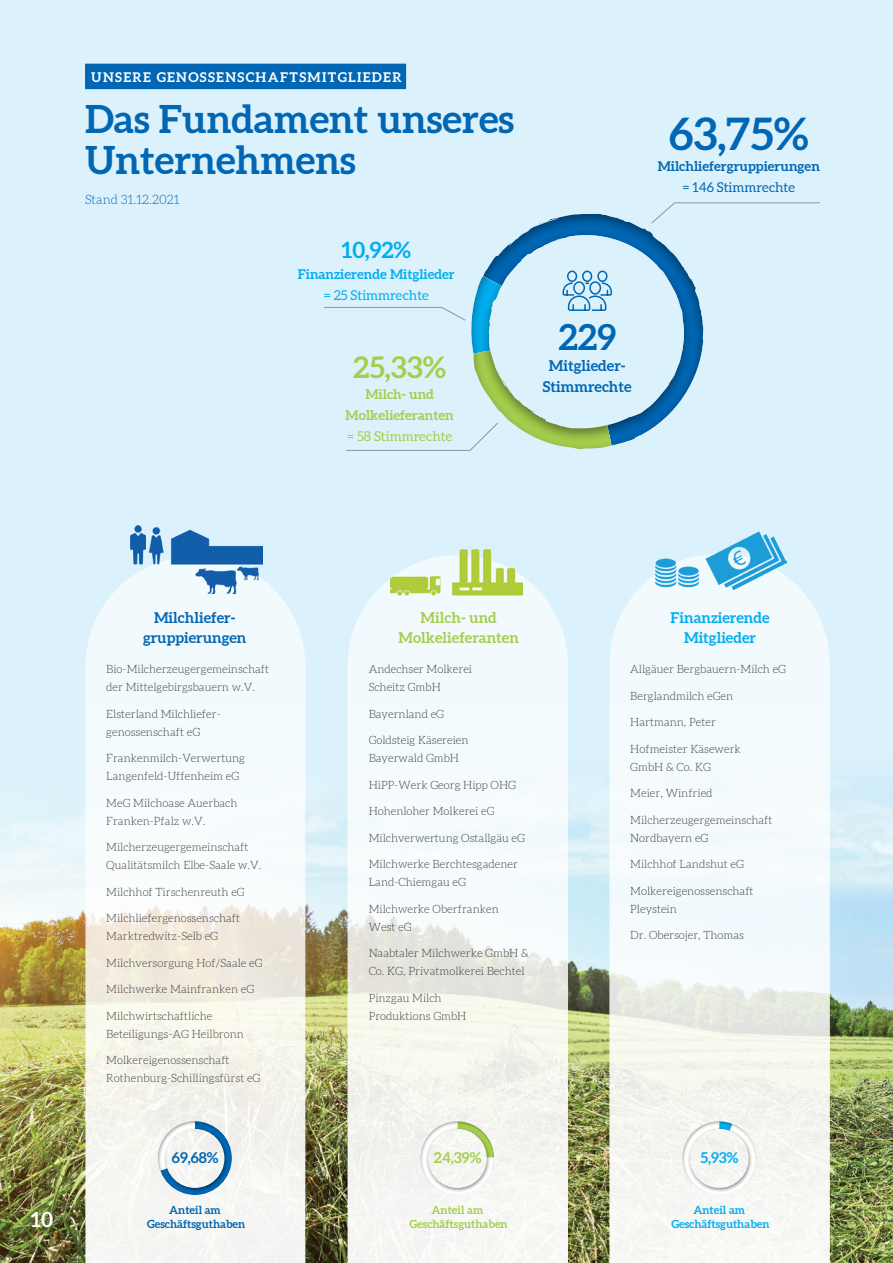
<style>
.page{position:relative;width:893px;height:1263px;background:#dbf2fc}
.page>*{position:absolute;margin:0;border:0;box-sizing:border-box;transform-origin:0 0}
.t1{font:700 45px "Aleo";color:#0166b3}
.t2{font:700 39px/40.8px "Aleo";color:#0166b3}
.t3{font:700 36px "Aleo";color:#0166b3}
.t4{font:700 30px "Aleo";color:#a4ce4c}
.t5{font:700 22.5px "Aleo";color:#00aeef}
.t6{font:700 21px "Aleo";color:#fff}
.t7{font:700 15px/21px "Aleo";color:#0166b3;text-align:center}
.t8{font:700 15px/20.4px "Aleo";color:#a4ce4c;text-align:center}
.t9{font:700 15px/20.4px "Aleo";color:#00aeef;text-align:center}
.t10{font:700 13.5px "Aleo";letter-spacing:.1em;color:#fff}
.t11{font:700 13.5px/21px "Aleo";color:#a4ce4c;text-align:center}
.t12{font:700 13.5px "Aleo";color:#0166b3}
.t13{font:700 13.5px "Aleo";color:#00aeef}
.t14{font:13.5px "Aleo";color:#0166b3}
.t15{font:13.5px "Aleo";color:#00aeef}
.t16{font:13.5px "Aleo";color:#a4ce4c}
.t17{font:300 12.75px "Aleo";color:#0166b3}
.t18{font:300 11.25px/18px "Aleo";color:#3e3e3f}
.t19{font:700 11.25px/13.5px "Aleo";color:#0166b3;text-align:center}
.t20{font:700 11.25px/13.5px "Aleo";color:#a4ce4c;text-align:center}
.t21{font:700 11.25px "Aleo";color:#00aeef}
</style>
<div class="page">
<img style="left:0;top:755px;width:893px;height:508px">
<svg style="left:348px;top:576px;width:220px;height:687px;background:#f2f6f5"></svg>
<svg style="left:609px;top:575px;width:221px;height:688px;background:#f2f7f7"></svg>
<svg style="left:85px;top:556px;width:220px;height:707px;background:#f3f6f3"></svg>
<img style="left:131px;top:525px;width:131px;height:68px">
<img style="left:391px;top:549px;width:131px;height:57px">
<img style="left:655px;top:531px;width:132px;height:63px">
<svg style="left:727px;top:202px;width:93px;height:2px"></svg>
<div style="left:155px;top:1119px;width:78px;height:77px;background:#231f20;opacity:.5"></div>
<div style="left:418px;top:1119px;width:78px;height:77px;background:#231f20;opacity:.5"></div>
<div style="left:679px;top:1119px;width:78px;height:77px;background:#231f20;opacity:.5"></div>
<svg style="left:446px;top:202px;width:281px;height:249px"></svg>
<div style="left:85px;top:64px;width:321px;height:25px;background:#0166b3"></div>
<p class="t10" style="left:91px;top:68px;width:312px">UNSERE GENOSSENSCHAFTSMITGLIEDER</p>
<h2 class="t2" style="left:85px;top:100px;width:431px">Das Fundament unseres<br>Unternehmens</h2>
<p class="t17" style="left:85px;top:192px;width:96px">Stand 31.12.2021</p>
<h3 class="t5" style="left:342px;top:236px;width:71px">10,92%</h3>
<p class="t13" style="left:298px;top:266px;width:159px">Finanzierende Mitglieder</p>
<p class="t15" style="left:324px;top:287px;width:107px">= 25 Stimmrechte</p>
<h3 class="t4" style="left:353px;top:349px;width:94px">25,33%</h3>
<p class="t11" style="left:346px;top:384px;width:110px">Milch- und<br>Molkelieferanten</p>
<p class="t16" style="left:347px;top:429px;width:107px">= 58 Stimmrechte</p>
<h1 class="t1" style="left:669px;top:106px;width:141px">63,75%</h1>
<p class="t12" style="left:658px;top:158px;width:164px">Milchliefergruppierungen</p>
<p class="t14" style="left:682px;top:179px;width:114px">= 146 Stimmrechte</p>
<h3 class="t3" style="left:558px;top:315px;width:59px">229</h3>
<h3 class="t7" style="left:543px;top:355px;width:90px">Mitglieder-<br>Stimmrechte</h3>
<h3 class="t7" style="left:143px;top:607px;width:105px;line-height:20.4px">Milchliefer&shy;gruppierungen</h3>
<h3 class="t8" style="left:399px;top:607px;width:122px">Milch- und<br>Molkelieferanten</h3>
<h3 class="t9" style="left:671px;top:607px;width:100px">Finanzierende<br>Mitglieder</h3>
<p class="t18" style="left:106px;top:661px;width:164px">Bio-Milcherzeugergemeinschaft der Mittelgebirgsbauern w.V.</p>
<p class="t18" style="left:106px;top:706px;width:115px">Elsterland Milchliefer&shy;genossenschaft eG</p>
<p class="t18" style="left:106px;top:750px;width:140px">Frankenmilch-Verwertung<br>Langenfeld-Uffenheim eG</p>
<p class="t18" style="left:106px;top:795px;width:133px">MeG Milchoase Auerbach<br>Franken-Pfalz w.V.</p>
<p class="t18" style="left:106px;top:839px;width:157px">Milcherzeugergemeinschaft<br>Qualitätsmilch Elbe-Saale w.V.</p>
<p class="t18" style="left:106px;top:884px;width:140px">Milchhof Tirschenreuth eG</p>
<p class="t18" style="left:106px;top:910px;width:135px">Milchliefergenossenschaft<br>Marktredwitz-Selb eG</p>
<p class="t18" style="left:106px;top:955px;width:158px">Milchversorgung Hof/Saale eG</p>
<p class="t18" style="left:106px;top:981px;width:150px">Milchwerke Mainfranken eG</p>
<p class="t18" style="left:106px;top:1008px;width:139px">Milchwirtschaftliche<br>Beteiligungs-AG Heilbronn</p>
<p class="t18" style="left:106px;top:1052px;width:156px">Molkereigenossenschaft<br>Rothenburg-Schillingsfürst eG</p>
<h3 class="t7" style="left:172px;top:1148px;width:48px">69,68%</h3>
<p class="t18" style="left:369px;top:661px;width:105px">Andechser Molkerei<br>Scheitz GmbH</p>
<p class="t18" style="left:369px;top:706px;width:77px">Bayernland eG</p>
<p class="t18" style="left:369px;top:732px;width:101px">Goldsteig Käsereien<br>Bayerwald GmbH</p>
<p class="t18" style="left:369px;top:777px;width:149px">HiPP-Werk Georg Hipp OHG</p>
<p class="t18" style="left:369px;top:803px;width:127px">Hohenloher Molkerei eG</p>
<p class="t18" style="left:369px;top:830px;width:158px">Milchverwertung Ostallgäu eG</p>
<p class="t18" style="left:369px;top:856px;width:151px">Milchwerke Berchtesgadener<br>Land-Chiemgau eG</p>
<p class="t18" style="left:369px;top:901px;width:132px">Milchwerke Oberfranken<br>West eG</p>
<p class="t18" style="left:369px;top:945px;width:162px">Naabtaler Milchwerke GmbH &amp;<br>Co. KG, Privatmolkerei Bechtel</p>
<p class="t18" style="left:369px;top:990px;width:99px">Pinzgau Milch<br>Produktions GmbH</p>
<h3 class="t8" style="left:434px;top:1148px;width:49px">24,39%</h3>
<p class="t18" style="left:630px;top:661px;width:157px">Allgäuer Bergbauern-Milch eG</p>
<p class="t18" style="left:630px;top:688px;width:105px">Berglandmilch eGen</p>
<p class="t18" style="left:630px;top:714px;width:87px">Hartmann, Peter</p>
<p class="t18" style="left:630px;top:741px;width:112px">Hofmeister Käsewerk<br>GmbH &amp; Co. KG</p>
<p class="t18" style="left:630px;top:785px;width:84px">Meier, Winfried</p>
<p class="t18" style="left:630px;top:812px;width:144px">Milcherzeugergemeinschaft<br>Nordbayern eG</p>
<p class="t18" style="left:630px;top:856px;width:115px">Milchhof Landshut eG</p>
<p class="t18" style="left:630px;top:883px;width:125px">Molkereigenossenschaft<br>Pleystein</p>
<p class="t18" style="left:630px;top:927px;width:115px">Dr. Obersojer, Thomas</p>
<h3 class="t9" style="left:700px;top:1148px;width:40px">5,93%</h3>
<p class="t19" style="left:147px;top:1204px;width:100px">Anteil am<br>Geschäftsguthaben</p>
<p class="t20" style="left:410px;top:1204px;width:100px">Anteil am<br>Geschäftsguthaben</p>
<p class="t21" style="left:693px;top:1203px;width:53px">Anteil am</p>
<h3 class="t6" style="left:31px;top:1206px;width:24px">10</h3>
<p class="t21" style="left:671px;top:1217px;width:100px">Geschäftsguthaben</p>
</div>
